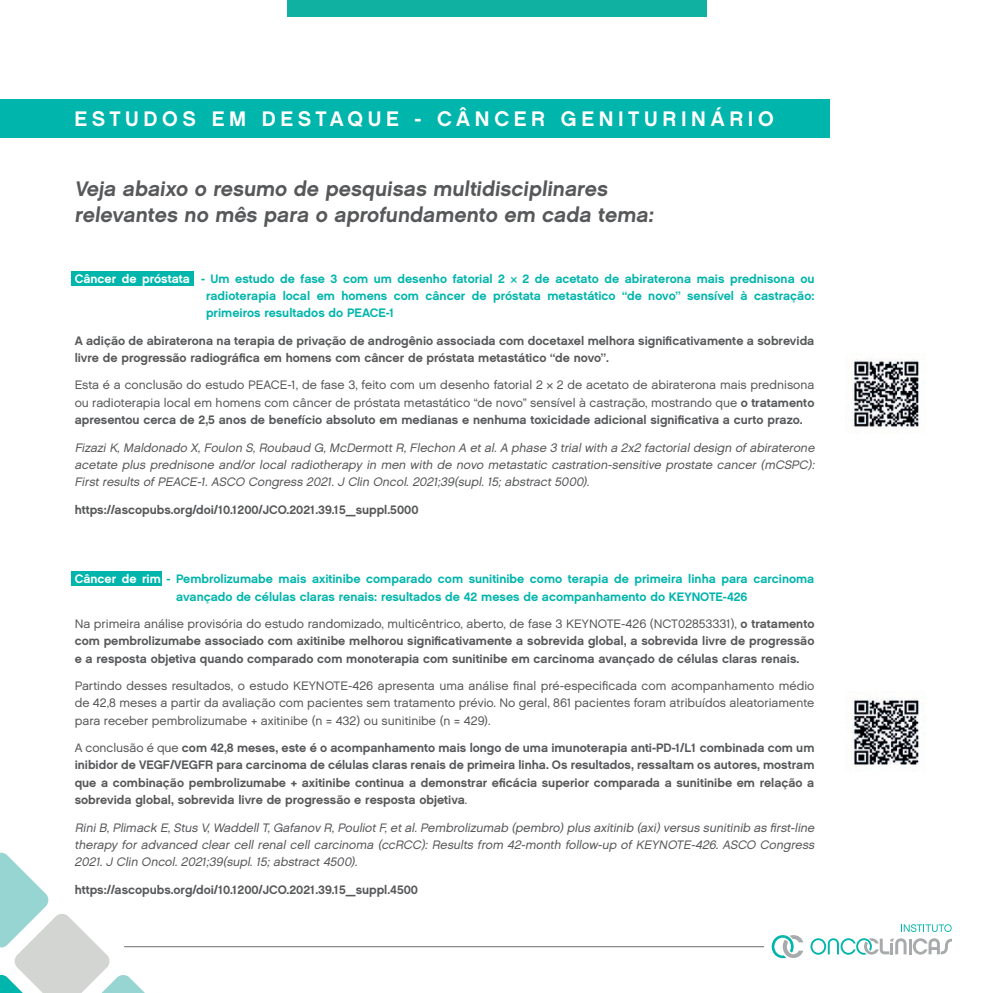
<style>
.page{position:relative;width:993px;height:993px;background:#fff}
.page>*{position:absolute;margin:0;border:0;box-sizing:border-box;transform-origin:0 0}
.t1{font:21px/26.2px "Chalet New York Nineteen Sixty";color:#57585a}
.t2{font:21px "Chalet New York Nineteen Sixty";letter-spacing:.22em;color:#fff}
.t3{font:12.25px/17.3px "Chalet New York Nineteen Sixty";color:#57585a}
.t4{font:12.25px/17.3px "Chalet London Nineteen Sixty";color:#57585a}
.t5{font:italic 12.25px/17.3px "Chalet London Nineteen Sixty";color:#57585a;text-align:justify}
.t6{font:12.25px/17.3px "Chalet New York Nineteen Sixty";color:#00b5ac;text-align:justify}
.s1{color:#fff}
.s2{font-family:"Chalet New York Nineteen Sixty"}
.s3{font-family:"Chalet London Nineteen Sixty"}
</style>
<div class="page">
<svg style="left:0;top:852px;width:171px;height:140px"></svg>
<div style="left:286px;top:0;width:420px;height:17px;background:#11b1a1"></div>
<hr style="left:124px;top:946px;width:639px;height:1px;background:#6c6d70">
<svg style="left:771px;top:935px;width:32px;height:22px"></svg>
<hr style="left:908px;top:938px;width:3px;height:16px;background:#a8abac">
<svg style="left:810px;top:938px;width:96px;height:16px"></svg>
<svg style="left:912px;top:938px;width:39px;height:16px"></svg>
<svg style="left:901px;top:924px;width:50px;height:7px"></svg>
<div style="left:72px;top:271px;width:121px;height:15px;background:#00b5ac"></div>
<div style="left:72px;top:571px;width:90px;height:14px;background:#00b5ac"></div>
<div style="left:0;top:99px;width:829px;height:39px;background:#00b5ac"></div>
<img style="left:845px;top:359px;width:74px;height:74px">
<img style="left:852px;top:698px;width:72px;height:68px">
<h1 class="t2" style="left:74px;top:106px;width:700px">ESTUDOS EM DESTAQUE - CÂNCER GENITURINÁRIO</h1>
<h1 class="t1" style="left:75px;top:175px;width:583px">Veja abaixo o resumo de pesquisas multidisciplinares relevantes no mês para o aprofundamento em cada tema:</h1>
<p class="t6" style="left:206px;top:269px;width:609px;text-indent:-131px"><span class="s1">Câncer de próstata</span> - Um estudo de fase 3 com um desenho fatorial 2 × 2 de acetato de abiraterona mais prednisona ou radioterapia local em homens com câncer de próstata metastático “de novo” sensível à castração: primeiros resultados do PEACE-1</p>
<p class="t3" style="left:75px;top:331px;width:741px">A adição de abiraterona na terapia de privação de androgênio associada com docetaxel melhora significativamente a sobrevida livre de progressão radiográfica em homens com câncer de próstata metastático “de novo”.</p>
<p class="t4" style="left:75px;top:376px;width:741px">Esta é a conclusão do estudo PEACE-1, de fase 3, feito com um desenho fatorial 2 × 2 de acetato de abiraterona mais prednisona ou radioterapia local em homens com câncer de próstata metastático “de novo” sensível à castração, mostrando que <span class="s2">o tratamento</span></p>
<p class="t3" style="left:75px;top:411px;width:729px">apresentou cerca de 2,5 anos de benefício absoluto em medianas e nenhuma toxicidade adicional significativa a curto prazo.</p>
<p class="t5" style="left:75px;top:438px;width:743px">Fizazi K, Maldonado X, Foulon S, Roubaud G, McDermott R, Flechon A et al. A phase 3 trial with a 2x2 factorial design of abiraterone acetate plus prednisone and/or local radiotherapy in men with de novo metastatic castration-sensitive prostate cancer (mCSPC):<br>First results of PEACE-1. ASCO Congress 2021. J Clin Oncol. 2021;39(supl. 15; abstract 5000).</p>
<p class="t3" style="left:75px;top:500px;width:345px">https://ascopubs.org/doi/10.1200/JCO.2021.39.15_suppl.5000</p>
<p class="t6" style="left:176px;top:570px;width:639px;text-indent:-102px"><span class="s1">Câncer de rim</span> - Pembrolizumabe mais axitinibe comparado com sunitinibe como terapia de primeira linha para carcinoma avançado de células claras renais: resultados de 42 meses de acompanhamento do KEYNOTE-426</p>
<p class="t4" style="left:75px;top:614px;width:741px">Na primeira análise provisória do estudo randomizado, multicêntrico, aberto, de fase 3 KEYNOTE-426 (NCT02853331), <span class="s2">o tratamento</span></p>
<p class="t3" style="left:75px;top:632px;width:741px">com pembrolizumabe associado com axitinibe melhorou significativamente a sobrevida global, a sobrevida livre de progressão e a resposta objetiva quando comparado com monoterapia com sunitinibe em carcinoma avançado de células claras renais.</p>
<p class="t4" style="left:75px;top:676px;width:741px;text-align:justify">Partindo desses resultados, o estudo KEYNOTE-426 apresenta uma análise final pré-especificada com acompanhamento médio de 42,8 meses a partir da avaliação com pacientes sem tratamento prévio. No geral, 861 pacientes foram atribuídos aleatoriamente para receber pembrolizumabe + axitinibe (n = 432) ou sunitinibe (n = 429).</p>
<p class="t3" style="left:75px;top:738px;width:741px;text-align:justify"><span class="s3">A conclusão é que</span> com 42,8 meses, este é o acompanhamento mais longo de uma imunoterapia anti-PD-1/L1 combinada com um inibidor de VEGF/VEGFR para carcinoma de células claras renais de primeira linha. Os resultados, ressaltam os autores, mostram que a combinação pembrolizumabe + axitinibe continua a demonstrar eficácia superior comparada a sunitinibe em relação a sobrevida global, sobrevida livre de progressão e resposta objetiva<span class="s3">.</span></p>
<p class="t5" style="left:75px;top:818px;width:743px">RiniB,Plimack E,Stus V,WaddellT,Gafanov R,PouliotF,etal.Pembrolizumab (pembro)plus axitinib (axi)versus sunitinib as first-line therapy for advanced clear cell renal cell carcinoma (ccRCC): Results from 42-month follow-up of KEYNOTE-426. ASCO Congress 2021. J Clin Oncol. 2021;39(supl. 15; abstract 4500).</p>
<p class="t3" style="left:75px;top:880px;width:345px">https://ascopubs.org/doi/10.1200/JCO.2021.39.15_suppl.4500</p>
</div>
